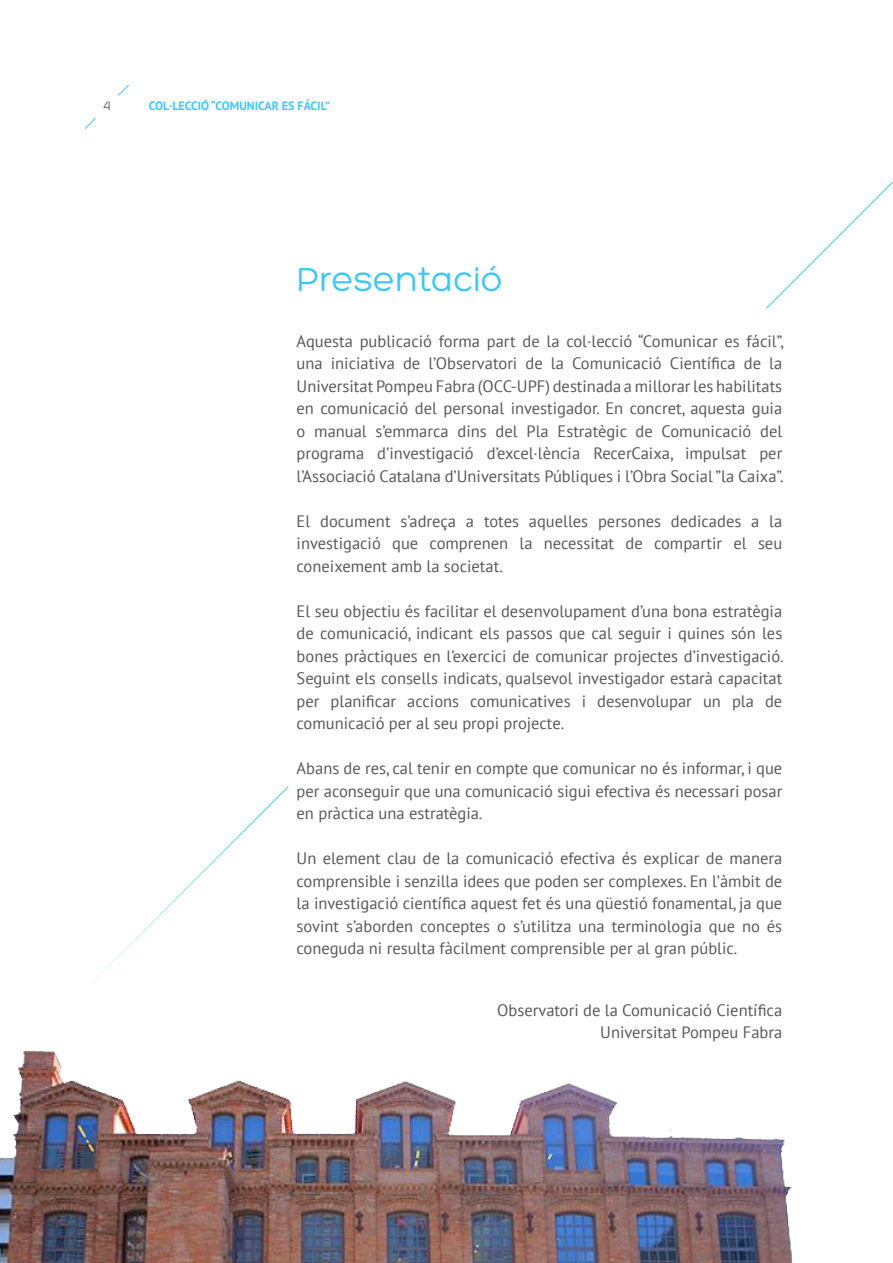
<style>
.page{position:relative;width:893px;height:1263px;background:#fff}
.page>*{position:absolute;margin:0;border:0;box-sizing:border-box;transform-origin:0 0}
.t1{font:36px "Hero";color:#40c7f4}
.t2{font:16.5px/22.5px "PT Sans";color:#57585a;text-align:justify}
.t3{font:13.5px "Hero";color:#57585a}
.t4{font:700 12px "PT Sans";color:#40c7f4}
</style>
<div class="page">
<img style="left:0;top:1081px;width:793px;height:182px">
<svg style="left:766px;top:181px;width:127px;height:128px"></svg>
<svg style="left:0;top:786px;width:289px;height:438px"></svg>
<svg style="left:84px;top:118px;width:12px;height:11px"></svg>
<svg style="left:118px;top:84px;width:11px;height:12px"></svg>
<p class="t3" style="left:103px;top:99px;width:8px">4</p>
<p class="t4" style="left:149px;top:98px;width:183px">COL·LECCIÓ “COMUNICAR ES FÁCIL”</p>
<h1 class="t1" style="left:297px;top:261px;width:208px">Presentació</h1>
<p class="t2" style="left:297px;top:329px;width:488px">Aquesta publicació forma part de la col·lecció “Comunicar es fácil”, una iniciativa de l’Observatori de la Comunicació Científica de la Universitat Pompeu Fabra (OCC-UPF) destinada a millorar les habilitats en comunicació del personal investigador. En concret, aquesta guia o manual s’emmarca dins del Pla Estratègic de Comunicació del programa d’investigació d’excel·lència RecerCaixa, impulsat per l’Associació Catalana d’Universitats Públiques i l’Obra Social ”la Caixa”.</p>
<p class="t2" style="left:297px;top:509px;width:487px">El document s’adreça a totes aquelles persones dedicades a la investigació que comprenen la necessitat de compartir el seu coneixement amb la societat.</p>
<p class="t2" style="left:297px;top:599px;width:488px">El seu objectiu és facilitar el desenvolupament d’una bona estratègia de comunicació, indicant els passos que cal seguir i quines són les bones pràctiques en l’exercici de comunicar projectes d’investigació.<br>Seguint els consells indicats, qualsevol investigador estarà capacitat per planificar accions comunicatives i desenvolupar un pla de comunicació per al seu propi projecte.</p>
<p class="t2" style="left:297px;top:757px;width:487px">Abans de res, cal tenir en compte que comunicar no és informar, i que per aconseguir que una comunicació sigui efectiva és necessari posar en pràctica una estratègia.</p>
<p class="t2" style="left:297px;top:847px;width:487px">Un element clau de la comunicació efectiva és explicar de manera comprensible i senzilla idees que poden ser complexes. En l’àmbit de la investigació científica aquest fet és una qüestió fonamental, ja que sovint s’aborden conceptes o s’utilitza una terminologia que no és coneguda ni resulta fàcilment comprensible per al gran públic.</p>
<p class="t2" style="left:497px;top:998px;width:287px;text-align:right">Observatori de la Comunicació Científica<br>Universitat Pompeu Fabra</p>
</div>
